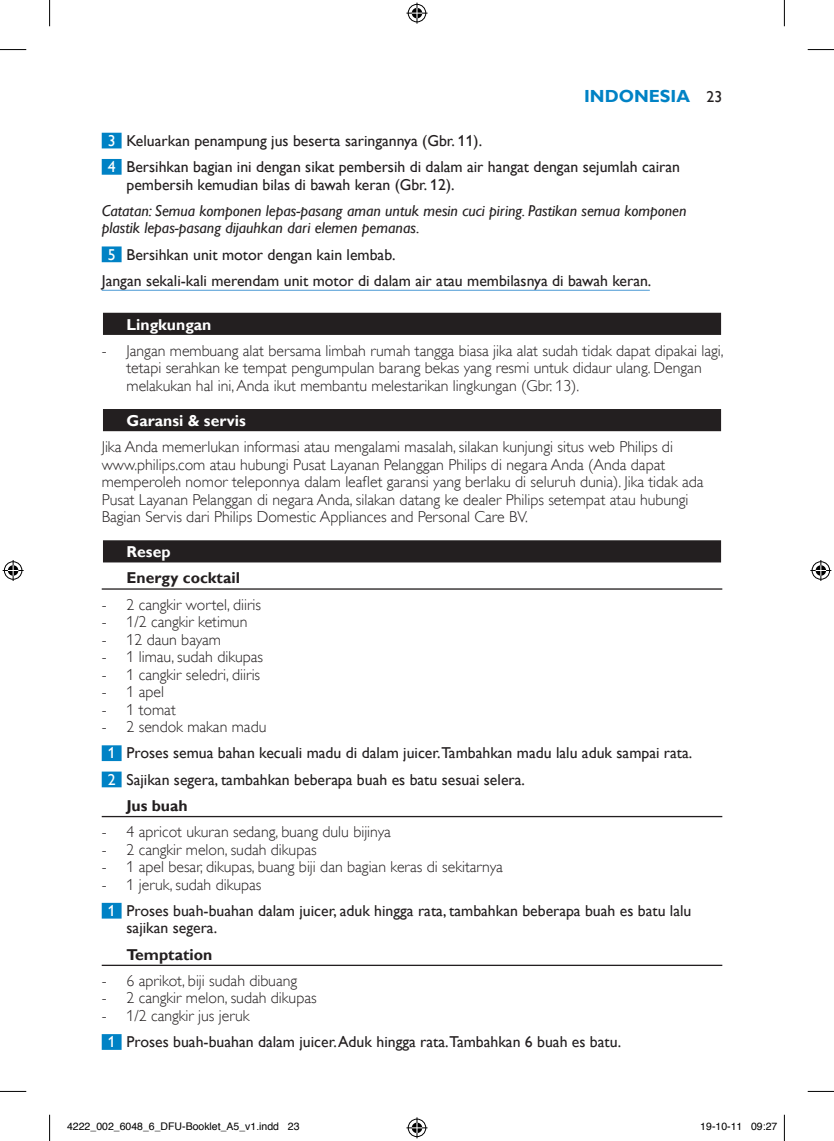
<style>
.page{position:relative;width:834px;height:1141px;background:#fff}
.page>*{position:absolute;margin:0;border:0;box-sizing:border-box;transform-origin:0 0}
.t1{font:700 17.5px "Gill Sans Alt One WGL";color:#0082c5}
.t2{font:15.75px/17.5px "Gill Sans Alt One WGL Light";color:#231f20}
.t3{font:15.75px/26.2px "Gill Sans Alt One WGL";color:#231f20}
.t4{font:italic 15.75px/17.5px "Gill Sans Alt One WGL";color:#231f20}
.t5{font:700 15.75px "Gill Sans Alt One WGL";color:#231f20}
.t6{font:700 15.75px "Gill Sans Alt One WGL";color:#fff}
.t7{font:10.5px "Helvetica";color:#000}
.s1{font-weight:400;font-size:15.75px;color:#231f20}
.s2{color:#fff}
</style>
<div class="page">
<div style="left:102px;top:133px;width:19px;height:15px;background:#0082c5"></div>
<div style="left:102px;top:159px;width:19px;height:16px;background:#0082c5"></div>
<div style="left:102px;top:246px;width:19px;height:16px;background:#0082c5"></div>
<hr style="left:102px;top:290px;width:547px;height:1px;background:#74b1de">
<div style="left:103px;top:313px;width:617px;height:22px;background:#231f20"></div>
<div style="left:102px;top:408px;width:620px;height:25px;background:#d3d2d2"></div>
<div style="left:103px;top:409px;width:617px;height:22px;background:#231f20"></div>
<div style="left:102px;top:539px;width:620px;height:25px;background:#969495"></div>
<div style="left:103px;top:540px;width:617px;height:22px;background:#231f20"></div>
<hr style="left:102px;top:588px;width:620px;height:2px;background:#231f20">
<div style="left:102px;top:745px;width:19px;height:16px;background:#0082c5"></div>
<div style="left:102px;top:771px;width:19px;height:16px;background:#0082c5"></div>
<hr style="left:102px;top:816px;width:620px;height:1px;background:#231f20">
<div style="left:102px;top:903px;width:19px;height:15px;background:#0082c5"></div>
<hr style="left:102px;top:965px;width:620px;height:1px;background:#231f20">
<div style="left:102px;top:1034px;width:19px;height:16px;background:#0082c5"></div>
<svg style="left:0;top:49px;width:26px;height:1px"></svg>
<svg style="left:807px;top:49px;width:26px;height:1px"></svg>
<svg style="left:0;top:1091px;width:26px;height:1px"></svg>
<svg style="left:807px;top:1091px;width:26px;height:1px"></svg>
<svg style="left:49px;top:0;width:1px;height:26px"></svg>
<svg style="left:49px;top:1115px;width:1px;height:26px"></svg>
<svg style="left:783px;top:0;width:1px;height:26px"></svg>
<svg style="left:783px;top:1115px;width:1px;height:26px"></svg>
<svg style="left:406px;top:3px;width:21px;height:21px"></svg>
<svg style="left:406px;top:1117px;width:21px;height:21px"></svg>
<svg style="left:3px;top:560px;width:21px;height:21px"></svg>
<svg style="left:810px;top:560px;width:21px;height:21px"></svg>
<p class="t1" style="left:584px;top:84px;width:140px">I ndonesia <span class="s1">23</span></p>
<p class="t3" style="left:108px;top:127px;width:573px"><span class="s2">3</span> Keluarkan penampung jus beserta saringannya (Gbr. 11).<br><span class="s2">4</span> Bersihkan bagian ini dengan sikat pembersih di dalam air hangat dengan sejumlah cairan</p>
<p class="t3" style="left:126px;top:171px;width:329px">pembersih kemudian bilas di bawah keran (Gbr. 12).</p>
<p class="t4" style="left:102px;top:202px;width:586px">Catatan: Semua komponen lepas-pasang aman untuk mesin cuci piring. Pastikan semua komponen plastik lepas-pasang dijauhkan dari elemen pemanas.</p>
<p class="t3" style="left:102px;top:241px;width:551px;text-indent:6px"><span class="s2">5</span> Bersihkan unit motor dengan kain lembab.<br>Jangan sekali-kali merendam unit motor di dalam air atau membilasnya di bawah keran.</p>
<p class="t6" style="left:126px;top:314px;width:86px">Lingkungan</p>
<p class="t2" style="left:126px;top:342px;width:598px;text-indent:-25px">- Jangan membuang alat bersama limbah rumah tangga biasa jika alat sudah tidak dapat dipakai lagi, tetapi serahkan ke tempat pengumpulan barang bekas yang resmi untuk didaur ulang. Dengan melakukan hal ini, Anda ikut membantu melestarikan lingkungan (Gbr. 13).</p>
<p class="t6" style="left:126px;top:410px;width:121px">Garansi &amp; servis</p>
<p class="t2" style="left:102px;top:438px;width:603px">Jika Anda memerlukan informasi atau mengalami masalah, silakan kunjungi situs web Philips di www.philips.com atau hubungi Pusat Layanan Pelanggan Philips di negara Anda (Anda dapat memperoleh nomor teleponnya dalam leaflet garansi yang berlaku di seluruh dunia). Jika tidak ada Pusat Layanan Pelanggan di negara Anda, silakan datang ke dealer Philips setempat atau hubungi Bagian Servis dari Philips Domestic Appliances and Personal Care BV.</p>
<p class="t6" style="left:126px;top:541px;width:45px">Resep</p>
<p class="t5" style="left:126px;top:567px;width:115px">Energy cocktail</p>
<p class="t2" style="left:102px;top:596px;width:161px">- 2 cangkir wortel, diiris</p>
<p class="t2" style="left:102px;top:613px;width:147px">- 1/2 cangkir ketimun</p>
<p class="t2" style="left:102px;top:631px;width:121px">- 12 daun bayam</p>
<p class="t2" style="left:102px;top:648px;width:163px">- 1 limau, sudah dikupas</p>
<p class="t2" style="left:102px;top:666px;width:160px">- 1 cangkir seledri, diiris</p>
<p class="t2" style="left:102px;top:683px;width:64px">- 1 apel</p>
<p class="t2" style="left:102px;top:701px;width:75px">- 1 tomat</p>
<p class="t2" style="left:102px;top:718px;width:166px">- 2 sendok makan madu</p>
<p class="t3" style="left:108px;top:740px;width:586px"><span class="s2">1</span> Proses semua bahan kecuali madu di dalam juicer.Tambahkan madu lalu aduk sampai rata.</p>
<p class="t3" style="left:108px;top:766px;width:418px"><span class="s2">2</span> Sajikan segera, tambahkan beberapa buah es batu sesuai selera.</p>
<p class="t5" style="left:126px;top:795px;width:63px">Jus buah</p>
<p class="t2" style="left:102px;top:823px;width:290px">- 4 apricot ukuran sedang, buang dulu bijinya</p>
<p class="t2" style="left:102px;top:841px;width:216px">- 2 cangkir melon, sudah dikupas</p>
<p class="t2" style="left:102px;top:858px;width:402px">- 1 apel besar, dikupas, buang biji dan bagian keras di sekitarnya</p>
<p class="t2" style="left:102px;top:876px;width:161px">- 1 jeruk, sudah dikupas</p>
<p class="t3" style="left:126px;top:902px;width:566px;line-height:17.5px;text-indent:-19px"><span class="s2">1</span> Proses buah-buahan dalam juicer, aduk hingga rata, tambahkan beberapa buah es batu lalu sajikan segera.</p>
<p class="t5" style="left:126px;top:944px;width:87px">Temptation</p>
<p class="t2" style="left:102px;top:972px;width:197px">- 6 aprikot, biji sudah dibuang</p>
<p class="t2" style="left:102px;top:989px;width:216px">- 2 cangkir melon, sudah dikupas</p>
<p class="t2" style="left:102px;top:1007px;width:149px">- 1/2 cangkir jus jeruk</p>
<p class="t3" style="left:108px;top:1029px;width:515px"><span class="s2">1</span> Proses buah-buahan dalam juicer. Aduk hingga rata.Tambahkan 6 buah es batu.</p>
<p class="t7" style="left:67px;top:1119px;width:234px">4222_002_6048_6_DFU-Booklet_A5_v1.indd 23</p>
<p class="t7" style="left:700px;top:1119px;width:79px">19-10-11 09:27</p>
</div>
